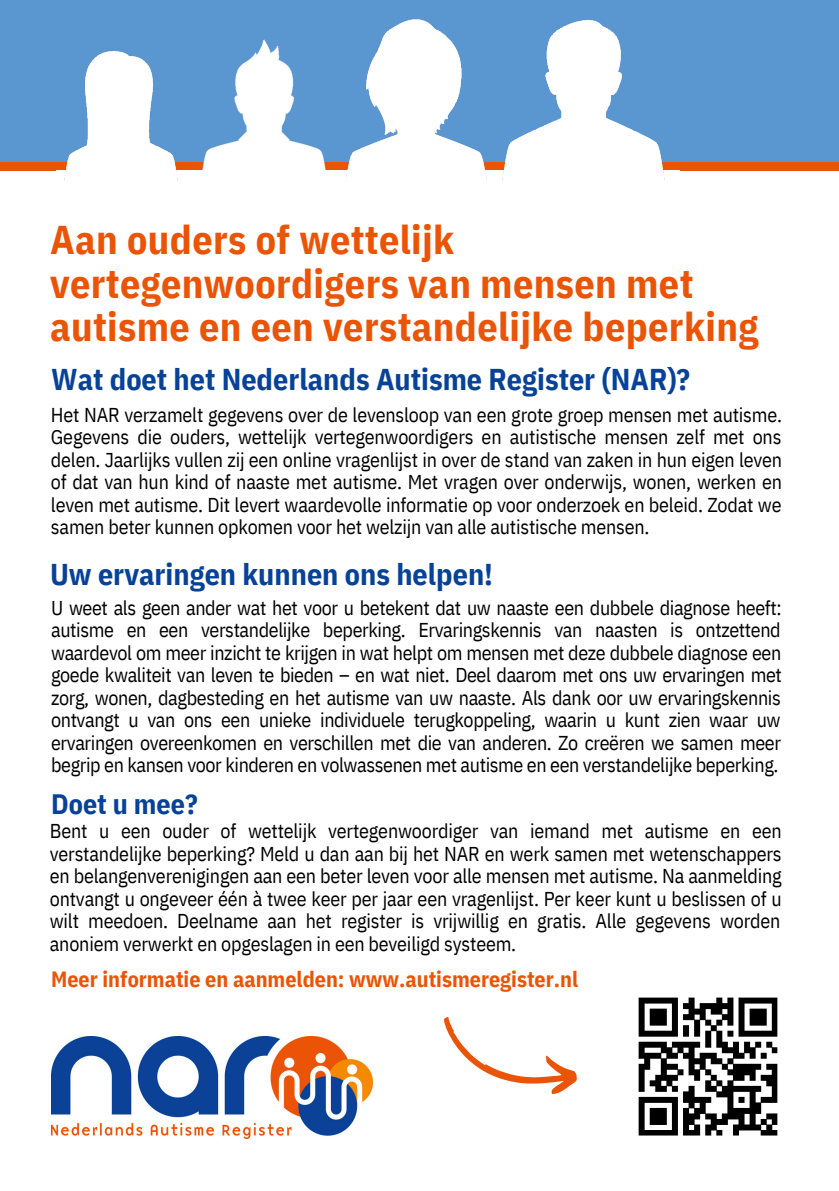
<style>
.page{position:relative;width:839px;height:1191px;background:#fff}
.page>*{position:absolute;margin:0;border:0;box-sizing:border-box;transform-origin:0 0}
.t1{font:700 40px/43.6px "IBM Plex Sans Cond";letter-spacing:.01em;color:#ea5406}
.t2{font:700 30px "IBM Plex Sans Cond";color:#074296}
.t3{font:700 28px "IBM Plex Sans Cond";color:#074296}
.t4{font:700 22px "IBM Plex Sans Cond";color:#ea5406}
.t5{font:20px/22.6px "IBM Plex Sans Cond";letter-spacing:-.01em;color:#000;text-align:justify}
</style>
<div class="page">
<div style="left:0;top:0;width:838px;height:170px;background:#5a96cf"></div>
<div style="left:0;top:162px;width:838px;height:8px;background:#ea5406"></div>
<img style="left:51px;top:51px;width:127px;height:130px">
<img style="left:346px;top:19px;width:141px;height:161px">
<img style="left:502px;top:19px;width:163px;height:162px">
<img style="left:202px;top:39px;width:124px;height:131px">
<img style="left:638px;top:997px;width:140px;height:139px">
<svg style="left:444px;top:1017px;width:133px;height:77px"></svg>
<img style="left:51px;top:1036px;width:321px;height:102px">
<p class="t1" style="left:50px;top:217px;width:709px">Aan ouders of wettelijk vertegenwoordigers van mensen met autisme en een verstandelijke beperking</p>
<p class="t2" style="left:51px;top:359px;width:640px">Wat doet het Nederlands Autisme Register (NAR)?</p>
<p class="t5" style="left:51px;top:403px;width:732px">Het NAR verzamelt gegevens over de levensloop van een grote groep mensen met autisme.<br>Gegevens die ouders, wettelijk vertegenwoordigers en autistische mensen zelf met ons delen. Jaarlijks vullen zij een online vragenlijst in over de stand van zaken in hun eigen leven of dat van hun kind of naaste met autisme. Met vragen over onderwijs, wonen, werken en leven met autisme. Dit levert waardevolle informatie op voor onderzoek en beleid. Zodat we samen beter kunnen opkomen voor het welzijn van alle autistische mensen.</p>
<p class="t2" style="left:50px;top:554px;width:444px">Uw ervaringen kunnen ons helpen!</p>
<p class="t5" style="left:51px;top:596px;width:732px">U weet als geen ander wat het voor u betekent dat uw naaste een dubbele diagnose heeft: autisme en een verstandelijke beperking. Ervaringskennis van naasten is ontzettend waardevol om meer inzicht te krijgen in wat helpt om mensen met deze dubbele diagnose een goede kwaliteit van leven te bieden – en wat niet. Deel daarom met ons uw ervaringen met zorg, wonen, dagbesteding en het autisme van uw naaste. Als dank oor uw ervaringskennis ontvangt u van ons een unieke individuele terugkoppeling, waarin u kunt zien waar uw ervaringen overeenkomen en verschillen met die van anderen. Zo creëren we samen meer begrip en kansen voor kinderen en volwassenen met autisme en een verstandelijke beperking.</p>
<p class="t3" style="left:51px;top:785px;width:148px">Doet u mee?</p>
<p class="t5" style="left:50px;top:819px;width:733px">Bent u een ouder of wettelijk vertegenwoordiger van iemand met autisme en een verstandelijke beperking? Meld u dan aan bij het NAR en werk samen met wetenschappers en belangenverenigingen aan een beter leven voor alle mensen met autisme. Na aanmelding ontvangt u ongeveer één à twee keer per jaar een vragenlijst. Per keer kunt u beslissen of u wilt meedoen. Deelname aan het register is vrijwillig en gratis. Alle gegevens worden anoniem verwerkt en opgeslagen in een beveiligd systeem.</p>
<p class="t4" style="left:51px;top:965px;width:528px">Meer informatie en aanmelden: www.autismeregister.nl</p>
</div>
